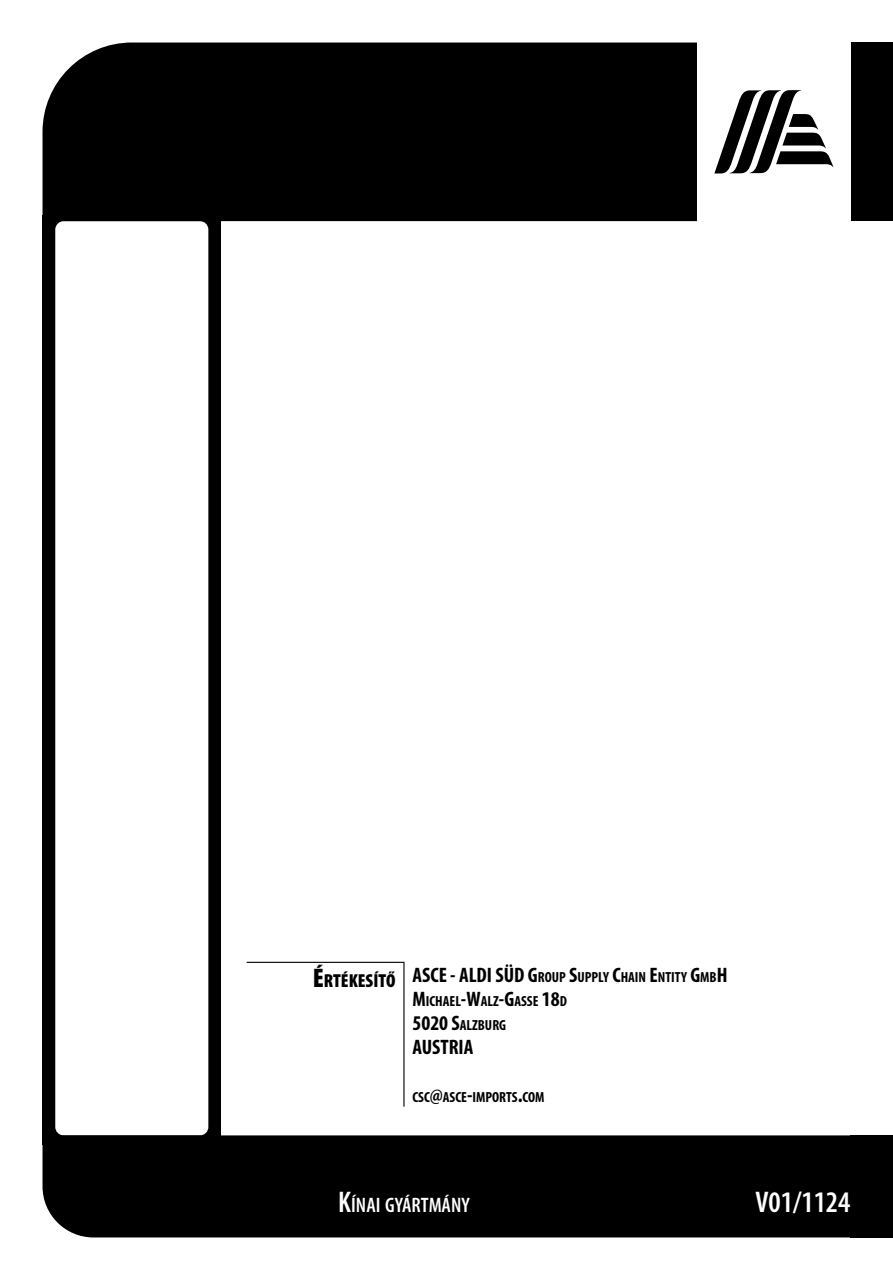
<style>
.page{position:relative;width:893px;height:1263px;background:#fff}
.page>*{position:absolute;margin:0;border:0;box-sizing:border-box;transform-origin:0 0}
.t1{font:600 condensed 30px "Myriad Pro";color:#fff}
.t2{font:600 condensed 21px "Myriad Pro";color:#fff}
.t3{font:700 condensed 21px "Myriad Pro";color:#000}
.t4{font:700 condensed 14.7px/24px "Myriad Pro";color:#000}
.s1{font-weight:900;font-size:27px}
.s2{font-weight:900;font-size:18.9px}
.s3{font-size:21px}
.s4{font-size:30px}
</style>
<div class="page">
<div style="left:43px;top:215px;width:178px;height:929px;background:#000"></div>
<div style="left:55px;top:221px;width:153px;height:914px;background:#fff;border-radius:9px"></div>
<div style="left:43px;top:43px;width:654px;height:178px;background:#000"></div>
<div style="left:850px;top:43px;width:43px;height:178px;background:#000"></div>
<svg style="left:714px;top:90px;width:119px;height:83px"></svg>
<div style="left:43px;top:1135px;width:807px;height:102px;background:#000"></div>
<div style="left:850px;top:1135px;width:43px;height:102px;background:#000"></div>
<hr style="left:247px;top:962px;width:157px;height:1px;background:#000">
<hr style="left:403px;top:963px;width:1px;height:143px;background:#000">
<p class="t4" style="left:412px;top:966px;width:314px;text-indent:-100px"><span class="s1">É</span><span class="s2">RTÉKESÍTŐ</span> <span class="s3">ASCE - ALDI SÜD G</span>ROUP <span class="s3">S</span>UPPLY <span class="s3">C</span>HAI N <span class="s3">E</span>NTITY <span class="s3">G</span>MB<span class="s3">H<br>M</span>ICHAEL<span class="s3">-W</span>ALZ<span class="s3">-G</span>ASSE <span class="s3">18</span>D<br><span class="s3">5020 S</span>ALZBURG</p>
<h2 class="t3" style="left:412px;top:1036px;width:63px">AUSTRIA</h2>
<p class="t4" style="left:412px;top:1086px;width:134px">CSC<span class="s3">@</span>ASCE<span class="s3">-</span>IMPORTS<span class="s3">.</span>COM</p>
<h2 class="t2" style="left:338px;top:1193px;width:133px"><span class="s4">K</span>ÍNAI GYÁRTMÁNY</h2>
<h1 class="t1" style="left:755px;top:1185px;width:96px">V01/1124</h1>
</div>
